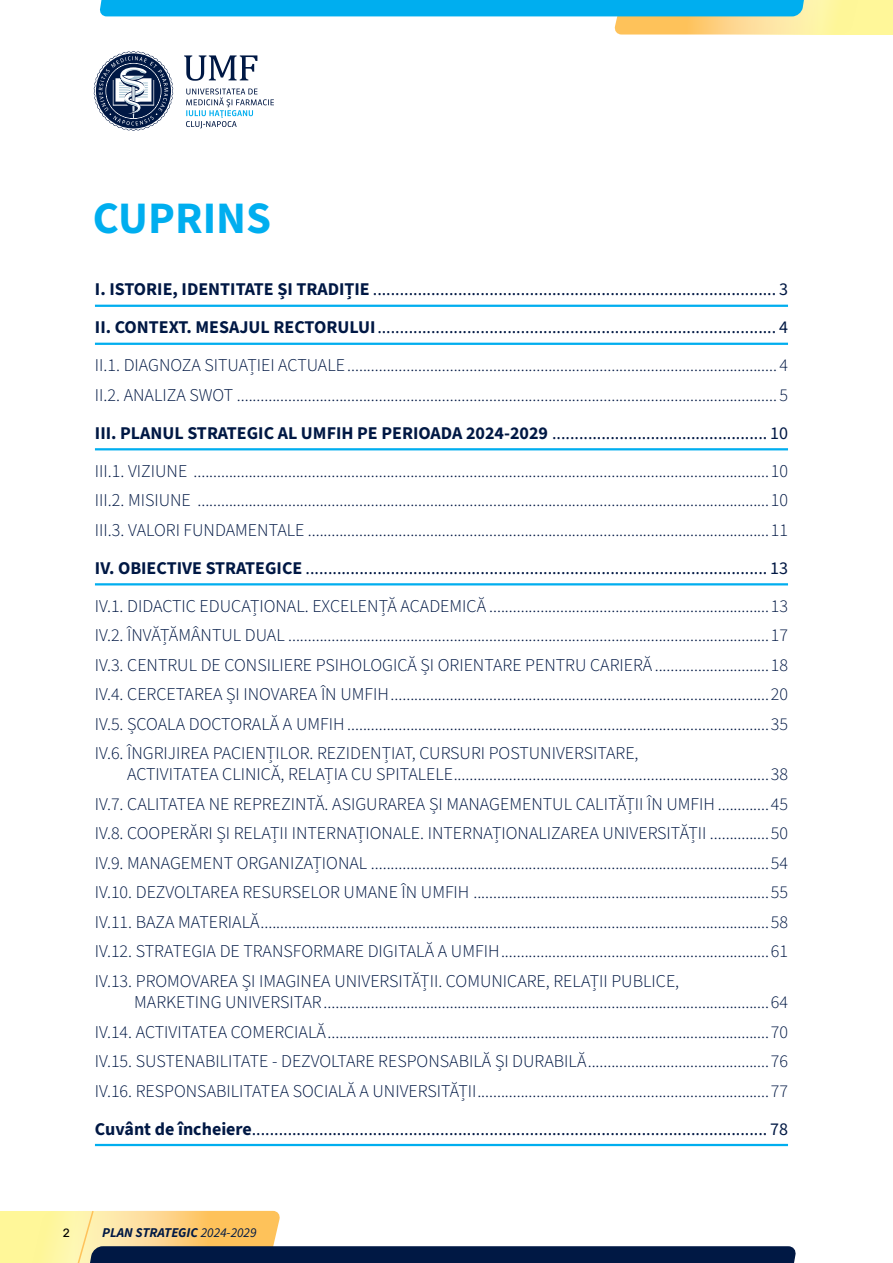
<style>
.page{position:relative;width:893px;height:1263px;background:#fff}
.page>*{position:absolute;margin:0;border:0;box-sizing:border-box;transform-origin:0 0}
.t1{font:700 45px "Source Sans 3";color:#00aeef}
.t2{font:300 18px/29.5px "Source Sans 3";color:#001844;text-align:justify}
.t3{font:18px/38px "Source Sans 3";color:#001844;text-align:justify}
.t4{font:italic 700 13.5px "Source Sans 3";color:#001844}
.t5{font:12px "Rubik";color:#000}
.s1{font-weight:700}
.s2{font-weight:300}
.s3{font-weight:400}
</style>
<div class="page">
<div style="left:0;top:1211px;width:190px;height:52px;background:#fff799"></div>
<svg style="left:93px;top:51px;width:81px;height:80px"></svg>
<svg style="left:186px;top:88px;width:88px;height:40px"></svg>
<svg style="left:184px;top:55px;width:73px;height:26px"></svg>
<div style="left:703px;top:0;width:190px;height:35px;background:#fff799"></div>
<svg style="left:100px;top:0;width:731px;height:35px"></svg>
<svg style="left:51px;top:1210px;width:745px;height:53px"></svg>
<hr style="left:95px;top:305px;width:693px;height:2px;background:#00aeef">
<hr style="left:95px;top:343px;width:693px;height:2px;background:#00aeef">
<hr style="left:95px;top:448px;width:693px;height:2px;background:#00aeef">
<hr style="left:95px;top:583px;width:693px;height:2px;background:#00aeef">
<hr style="left:95px;top:1144px;width:693px;height:2px;background:#00aeef">
<h1 class="t1" style="left:93px;top:189px;width:180px">CUPRINS</h1>
<p class="t3" style="left:95px;top:270px;width:695px"><span class="s1">I. ISTORIE, IDENTITATE ȘI TRADIȚIE</span> .......................................................................................... 3<br><span class="s1">II. CONTEXT. MESAJUL RECTORULUI</span>......................................................................................... 4<br><span class="s2">II.1. DIAGNOZA SITUAȚIEI ACTUALE............................................................................................................. 4</span></p>
<p class="t2" style="left:95px;top:376px;width:695px;line-height:38px">II.2. ANALIZA SWOT ......................................................................................................................................... 5<br><span class="s1">III. PLANUL STRATEGIC AL UMFIH PE PERIOADA 2024-2029</span> <span class="s3">................................................ 10<br></span>III.1. VIZIUNE ..................................................................................................................................................10</p>
<p class="t2" style="left:95px;top:486px;width:694px">III.2. MISIUNE .................................................................................................................................................10<br>III.3. VALORI FUNDAMENTALE .....................................................................................................................11</p>
<p class="t2" style="left:95px;top:549px;width:695px;line-height:38px"><span class="s1">IV. OBIECTIVE STRATEGICE</span> <span class="s3">....................................................................................................... 13<br></span>IV.1. DIDACTIC EDUCAȚIONAL. EXCELENȚĂ ACADEMICĂ .......................................................................13</p>
<p class="t2" style="left:95px;top:621px;width:694px">IV.2. ÎNVĂȚĂMÂNTUL DUAL ..........................................................................................................................17<br>IV.3. CENTRUL DE CONSILIERE PSIHOLOGICĂ ȘI ORIENTARE PENTRU CARIERĂ .............................18<br>IV.4. CERCETAREA ȘI INOVAREA ÎN UMFIH................................................................................................20<br>IV.5. ȘCOALA DOCTORALĂ A UMFIH...........................................................................................................35<br>IV.6. ÎNGRIJIREA PACIENȚILOR. REZIDENȚIAT, CURSURI POSTUNIVERSITARE,</p>
<p class="t2" style="left:95px;top:760px;width:694px;text-indent:32px">ACTIVITATEA CLINICĂ, RELAȚIA CU SPITALELE................................................................................38<br>IV.7. CALITATEA NE REPREZINTĂ. ASIGURAREA ȘI MANAGEMENTUL CALITĂȚII ÎN UMFIH .............45<br>IV.8. COOPERĂRI ȘI RELAȚII INTERNAȚIONALE. INTERNAȚIONALIZAREA UNIVERSITĂȚII ...............50<br>IV.9. MANAGEMENT ORGANIZAȚIONAL .....................................................................................................54<br>IV.10. DEZVOLTAREA RESURSELOR UMANE ÎN UMFIH ...........................................................................55<br>IV.11. BAZA MATERIALĂ.................................................................................................................................58<br>IV.12. STRATEGIA DE TRANSFORMARE DIGITALĂ A UMFIH....................................................................61<br>IV.13. PROMOVAREA ȘI IMAGINEA UNIVERSITĂȚII. COMUNICARE, RELAȚII PUBLICE,</p>
<p class="t2" style="left:95px;top:987px;width:694px;text-indent:39px">MARKETING UNIVERSITAR.................................................................................................................64<br>IV.14. ACTIVITATEA COMERCIALĂ................................................................................................................70<br>IV.15. SUSTENABILITATE - DEZVOLTARE RESPONSABILĂ ȘI DURABILĂ..............................................76<br>IV.16. RESPONSABILITATEA SOCIALĂ A UNIVERSITĂȚII..........................................................................77</p>
<p class="t3" style="left:95px;top:1109px;width:694px"><span class="s1">Cuvânt de încheiere</span>................................................................................................................... 78</p>
<p class="t5" style="left:63px;top:1224px;width:9px">2</p>
<p class="t4" style="left:102px;top:1224px;width:156px">PLAN STRATEGIC <span class="s3">2024-2029</span></p>
</div>
